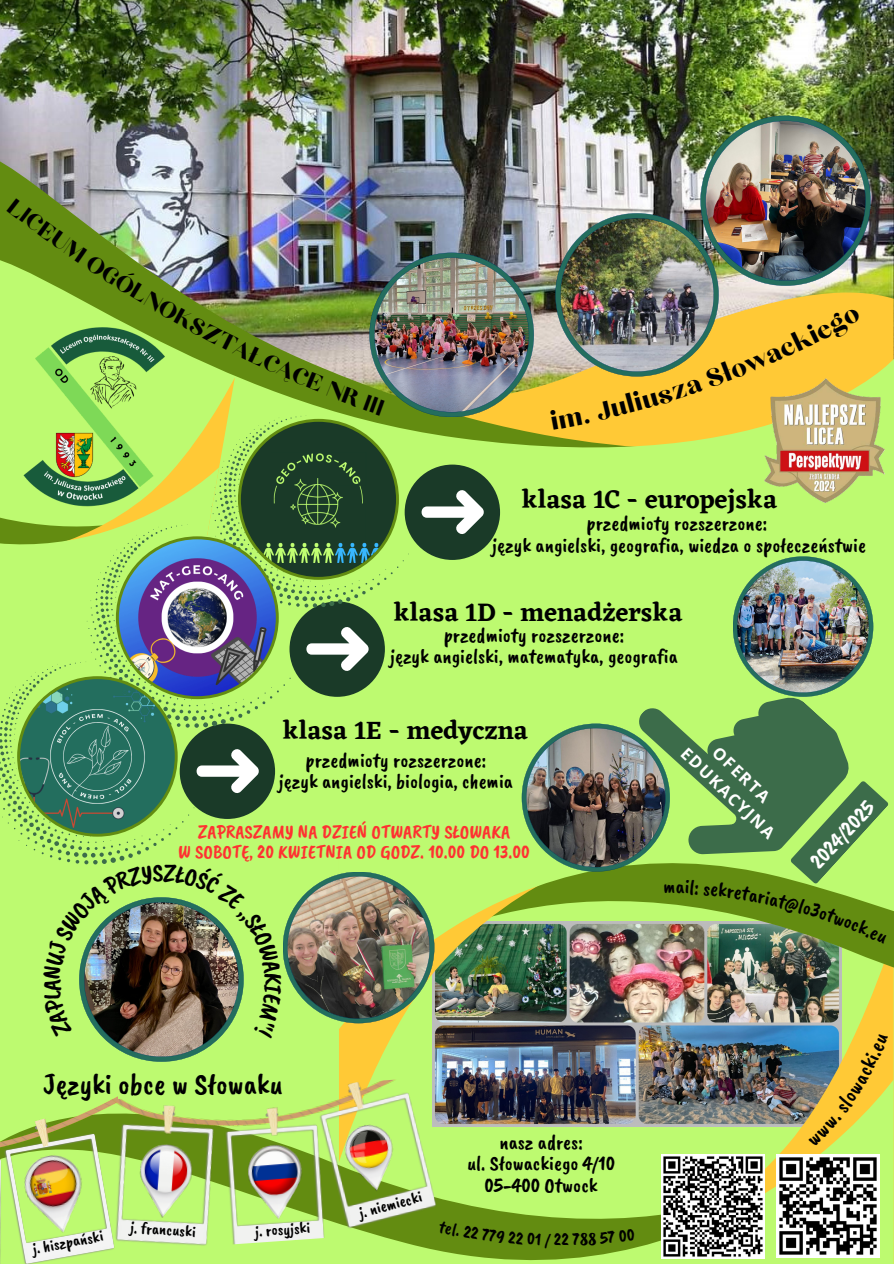
<style>
.page{position:relative;width:894px;height:1264px;background:#fff}
.page>*{position:absolute;margin:0;border:0;box-sizing:border-box;transform-origin:0 0}
.t1{font:30.45px "Caveat Brush";color:#000}
.t2{font:600 26.1px "Eczar";color:#000}
.t3{font:22.5px "Caveat Brush";color:#fff}
.t4{font:21px/21.3px "Caveat Brush";color:#000;text-align:center}
.t5{font:19.5px/20.2px "Caveat Brush";color:#ff3131;text-align:center}
.t6{font:18px "Caveat Brush";color:#000}
.t7{font:16.5px "Caveat Brush";color:#000}
.t8{font:700 16.5px/22.4px "Open Sans";color:#fff;text-align:center}
</style>
<div class="page">
<svg style="left:118px;top:1079px;width:775px;height:184px;background:#afe560"></svg>
<img style="left:0;top:0;width:892px;height:254px">
<img style="left:0;top:1248px;width:118px;height:15px">
<img style="left:0;top:1146px;width:98px;height:102px">
<img style="left:776px;top:1154px;width:103px;height:103px">
<img style="left:660px;top:1154px;width:104px;height:103px">
<div style="left:442px;top:1146px;width:198px;height:16px;background:#bdfa70"></div>
<img style="left:98px;top:1146px;width:344px;height:106px">
<div style="left:887px;top:626px;width:6px;height:302px;background:#bdfa70"></div>
<img style="left:0;top:116px;width:887px;height:1030px">
<div style="left:438px;top:1220px;width:112px;height:28px;background:#638c11"></div>
<svg style="left:572px;top:1228px;width:62px;height:17px"></svg>
<h4 class="t2" style="left:521px;top:483px;width:257px">klasa 1C - europejska</h4>
<p class="t4" style="left:492px;top:512px;width:375px">przedmioty rozszerzone:<br>język angielski, geografia, wiedza o społeczeństwie</p>
<p class="t2" style="left:394px;top:597px;width:290px">klasa 1D - menadżerska</p>
<p class="t4" style="left:390px;top:624px;width:289px">przedmioty rozszerzone:<br>język angielski, matematyka, geografia</p>
<p class="t2" style="left:283px;top:714px;width:247px">klasa 1E - medyczna</p>
<p class="t4" style="left:279px;top:749px;width:235px">przedmioty rozszerzone:<br>język angielski, biologia, chemia</p>
<p class="t5" style="left:178px;top:821px;width:353px">ZAPRASZAMY NA DZIEŃ OTWARTY SŁOWAKA<br>W SOBOTĘ, 20 KWIETNIA OD GODZ. 10.00 DO 13.00</p>
<p class="t8" style="left:707px;top:726px;width:124px;rotate:44deg">OFERTA<br>EDUKACYJNA</p>
<p class="t3" style="left:802px;top:855px;width:86px;rotate:-47deg">2024/2025</p>
<h1 class="t1" style="left:43px;top:1064px;width:241px">Języki obce w Słowaku</h1>
<p class="t7" style="left:31px;top:1238px;width:73px;rotate:-11deg">j. hiszpański</p>
<p class="t7" style="left:131px;top:1216px;width:67px;rotate:4deg">j. francuski</p>
<p class="t7" style="left:254px;top:1220px;width:57px;rotate:-4deg">j. rosyjski</p>
<p class="t7" style="left:356px;top:1202px;width:66px;rotate:-15deg">j. niemiecki</p>
<p class="t4" style="left:467px;top:1131px;width:150px">nasz adres:<br>ul. Słowackiego 4/10<br>05-400 Otwock</p>
<p class="t6" style="left:554px;top:1227px;width:17px">22</p>
</div>
